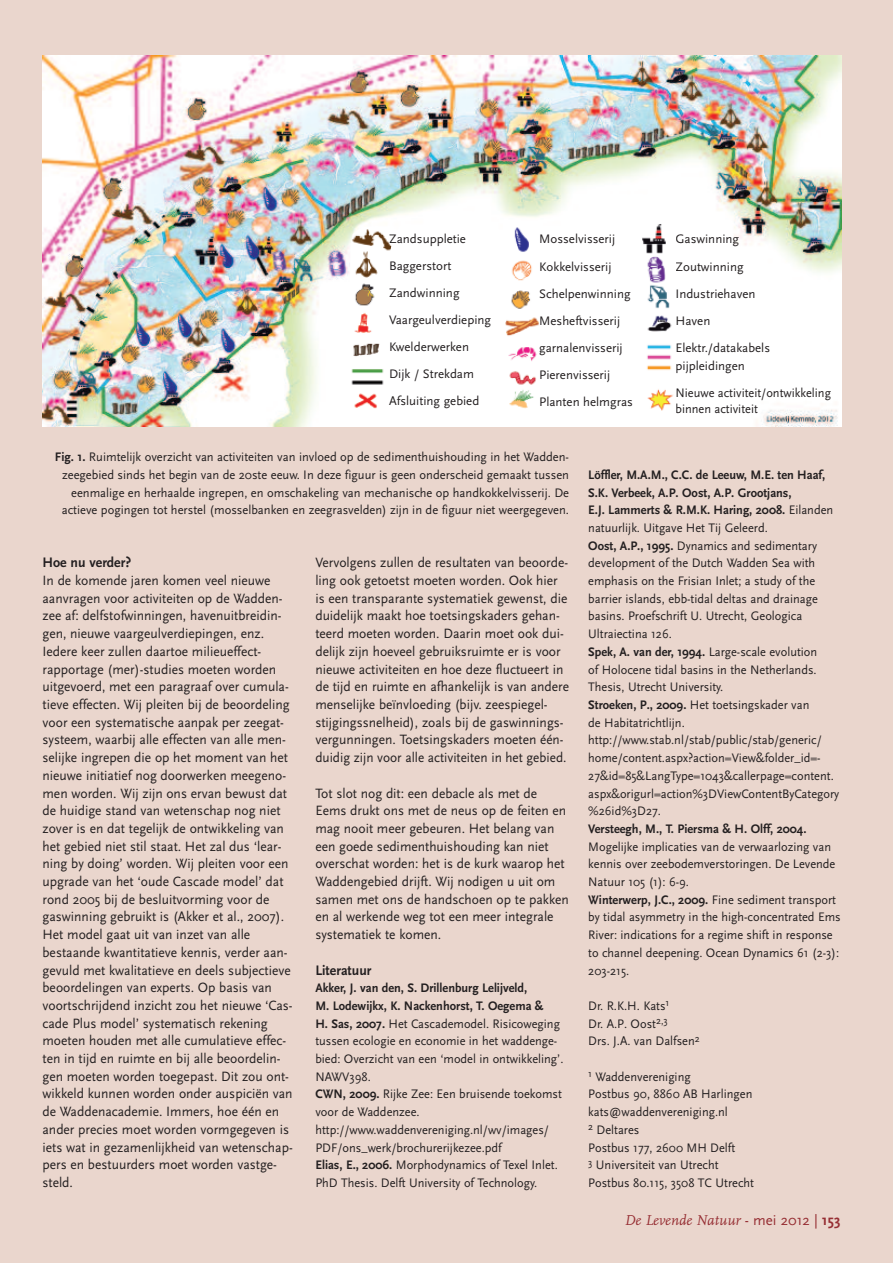
<style>
.page{position:relative;width:893px;height:1263px;background:#ead6cd}
.page>*{position:absolute;margin:0;border:0;box-sizing:border-box;transform-origin:0 0}
.t1{font:italic 15px "FF Scala";color:#962e33}
.t2{font:700 14.4px "Scala Sans";color:#231f20;scale:.96 1}
.t3{font:14.1px/17.7px "Scala Sans";color:#231f20;scale:.96 1}
.t4{font:12.9px/17.7px "Scala Sans";color:#231f20;scale:.96 1}
.t5{font:12.9px/27px "Scala Sans";color:#231f20}
.t6{font:700 12.9px "Scala Sans";color:#231f20;scale:.96 1}
.s1{font-weight:700}
.s2{font-family:"Scala Sans";font-style:normal}
.s3{font-family:"Scala Sans";font-weight:700;font-style:normal}
</style>
<div class="page">
<img style="left:43px;top:55px;width:799px;height:372px">
<img style="left:504px;top:223px;width:38px;height:189px">
<img style="left:642px;top:223px;width:34px;height:190px">
<img style="left:348px;top:226px;width:43px;height:184px">
<p class="t5" style="left:389px;top:225px;width:103px">Zandsuppletie<br>Baggerstort<br>Zandwinning<br>Vaargeulverdieping<br>Kwelderwerken<br>Dijk / Strekdam<br>Afsluiting gebied</p>
<p class="t5" style="left:539px;top:226px;width:95px">Mosselvisserij<br>Kokkelvisserij<br>Schelpenwinning<br>Mesheftvisserij garnalenvisserij<br>Pierenvisserij<br>Planten helmgras</p>
<p class="t5" style="left:675px;top:226px;width:96px">Gaswinning<br>Zoutwinning<br>Industriehaven<br>Haven<br>Elektr./datakabels</p>
<p class="t5" style="left:675px;top:352px;width:157px">pijpleidingen<br>Nieuwe activiteit/ontwikkeling</p>
<p class="t4" style="left:675px;top:400px;width:87px">binnen activiteit</p>
<p class="t5" style="left:55px;top:448px;width:516px;line-height:17.7px;text-align:right"><span class="s1">Fig. 1.</span> Ruimtelijk overzicht van activiteiten van invloed op de sedimenthuishouding in het Wadden&shy;zeegebied sinds het begin van de 20ste eeuw. In deze figuur is geen onderscheid gemaakt tussen eenmalige en herhaalde ingrepen, en omschakeling van mechanische op handkokkelvisserij. De actieve pogingen tot herstel (mosselbanken en zeegrasvelden) zijn in de figuur niet weergegeven.</p>
<p class="t2" style="left:43px;top:554px;width:94px">Hoe nu verder?</p>
<p class="t3" style="left:43px;top:571px;width:262px">In de komende jaren komen veel nieuwe aanvragen voor activiteiten op de Wadden&shy;zee af: delfstofwinningen, havenuitbreidin&shy;gen, nieuwe vaargeulverdiepingen, enz.<br>Iedere keer zullen daartoe milieueffect&shy;rapportage (mer)-studies moeten worden uitgevoerd, met een paragraaf over cumula&shy;tieve effecten. Wij pleiten bij de beoordeling voor een systematische aanpak per zeegat&shy;systeem, waarbij alle effecten van alle men&shy;selijke ingrepen die op het moment van het nieuwe initiatief nog doorwerken meegeno&shy;men worden. Wij zijn ons ervan bewust dat de huidige stand van wetenschap nog niet zover is en dat tegelijk de ontwikkeling van het gebied niet stil staat. Het zal dus ‘lear&shy;ning by doing’ worden. Wij pleiten voor een upgrade van het ‘oude Cascade model’ dat rond 2005 bij de besluitvorming voor de gaswinning gebruikt is (Akker et al., 2007).<br>Het model gaat uit van inzet van alle bestaande kwantitatieve kennis, verder aan&shy;gevuld met kwalitatieve en deels subjectieve beoordelingen van experts. Op basis van voortschrijdend inzicht zou het nieuwe ‘Cas&shy;cade Plus model’ systematisch rekening moeten houden met alle cumulatieve effec&shy;ten in tijd en ruimte en bij alle beoordelin&shy;gen moeten worden toegepast. Dit zou ont&shy;wikkeld kunnen worden onder auspiciën van de Waddenacademie. Immers, hoe één en ander precies moet worden vormgegeven is iets wat in gezamenlijkheid van wetenschap&shy;pers en bestuurders moet worden vastge&shy;steld.</p>
<p class="t3" style="left:315px;top:554px;width:266px">Vervolgens zullen de resultaten van beoorde&shy;ling ook getoetst moeten worden. Ook hier is een transparante systematiek gewenst, die duidelijk maakt hoe toetsingskaders gehan&shy;teerd moeten worden. Daarin moet ook dui&shy;delijk zijn hoeveel gebruiksruimte er is voor nieuwe activiteiten en hoe deze fluctueert in de tijd en ruimte en afhankelijk is van andere menselijke beïnvloeding (bijv. zeespiegel&shy;stijgingssnelheid), zoals bij de gaswinnings&shy;vergunningen. Toetsingskaders moeten één&shy;duidig zijn voor alle activiteiten in het gebied.</p>
<p class="t3" style="left:315px;top:784px;width:266px">Tot slot nog dit: een debacle als met de Eems drukt ons met de neus op de feiten en mag nooit meer gebeuren. Het belang van een goede sedimenthuishouding kan niet overschat worden: het is de kurk waarop het Waddengebied drijft. Wij nodigen u uit om samen met ons de handschoen op te pakken en al werkende weg tot een meer integrale systematiek te komen.</p>
<p class="t2" style="left:315px;top:961px;width:60px">Literatuur</p>
<p class="t4" style="left:315px;top:979px;width:260px"><span class="s1">Akker, J. van den, S. Drillenburg Lelijveld,<br>M. Lodewijkx, K. Nackenhorst, T. Oegema &amp;<br>H. Sas, 2007.</span> Het Cascademodel. Risicoweging tussen ecologie en economie in het waddenge&shy;bied: Overzicht van een ‘model in ontwikkeling’.<br>NAWV398.<br><span class="s1">CWN, 2009.</span> Rijke Zee: Een bruisende toekomst voor de Waddenzee. http://www.waddenvereniging.nl/wv/images/ PDF/ons_werk/brochurerijkezee.pdf<br><span class="s1">Elias, E., 2006.</span> Morphodynamics of Texel Inlet.<br>PhD Thesis. Delft University of Technology.</p>
<p class="t4" style="left:588px;top:466px;width:263px"><span class="s1">Löffler, M.A.M., C.C. de Leeuw, M.E. ten Haaf, S.K. Verbeek, A.P. Oost, A.P. Grootjans,<br>E.J. Lammerts &amp; R.M.K. Haring, 2008.</span> Eilanden natuurlijk. Uitgave Het Tij Geleerd.<br><span class="s1">Oost, A.P., 1995.</span> Dynamics and sedimentary development of the Dutch Wadden Sea with emphasis on the Frisian Inlet; a study of the barrier islands, ebb-tidal deltas and drainage basins. Proefschrift U. Utrecht, Geologica Ultraiectina 126.<br><span class="s1">Spek, A. van der, 1994.</span> Large-scale evolution<br>of Holocene tidal basins in the Netherlands.<br>Thesis, Utrecht University.<br><span class="s1">Stroeken, P., 2009.</span> Het toetsingskader van<br>de Habitatrichtlijn. http://www.stab.nl/stab/public/stab/generic/ home/content.aspx?action=View&amp;folder_id=- 27&amp;id=85&amp;LangType=1043&amp;callerpage=content. aspx&amp;origurl=action%3DViewContentByCategory %26id%3D27.</p>
<p class="t6" style="left:588px;top:821px;width:229px">Versteegh, M., T. Piersma &amp; H. Olff, 2004.</p>
<p class="t4" style="left:588px;top:837px;width:265px">Mogelijke implicaties van de verwaarlozing van kennis over zeebodemverstoringen. De Levende Natuur 105 (1): 6-9.<br><span class="s1">Winterwerp, J.C., 2009.</span> Fine sediment transport by tidal asymmetry in the high-concentrated Ems River: indications for a regime shift in response to channel deepening. Ocean Dynamics 61 (2-3):<br>203-215.</p>
<p class="t4" style="left:588px;top:997px;width:118px">Dr. R.K.H. Kats<sup>1<br></sup>Dr. A.P. Oost<sup>2,3<br></sup>Drs. J.A. van Dalfsen<sup>2</sup></p>
<p class="t4" style="left:588px;top:1067px;width:174px"><sup>1</sup> Waddenvereniging<br>Postbus 90, 8860 AB Harlingen kats@waddenvereniging.nl<br><sup>2</sup> Deltares<br>Postbus 177, 2600 MH Delft<br><sup>3</sup> Universiteit van Utrecht<br>Postbus 80.115, 3508 TC Utrecht</p>
<p class="t1" style="left:624px;top:1211px;width:218px">De Levende Natuur <span class="s2">- mei 2012 |</span> <span class="s3">153</span></p>
</div>
